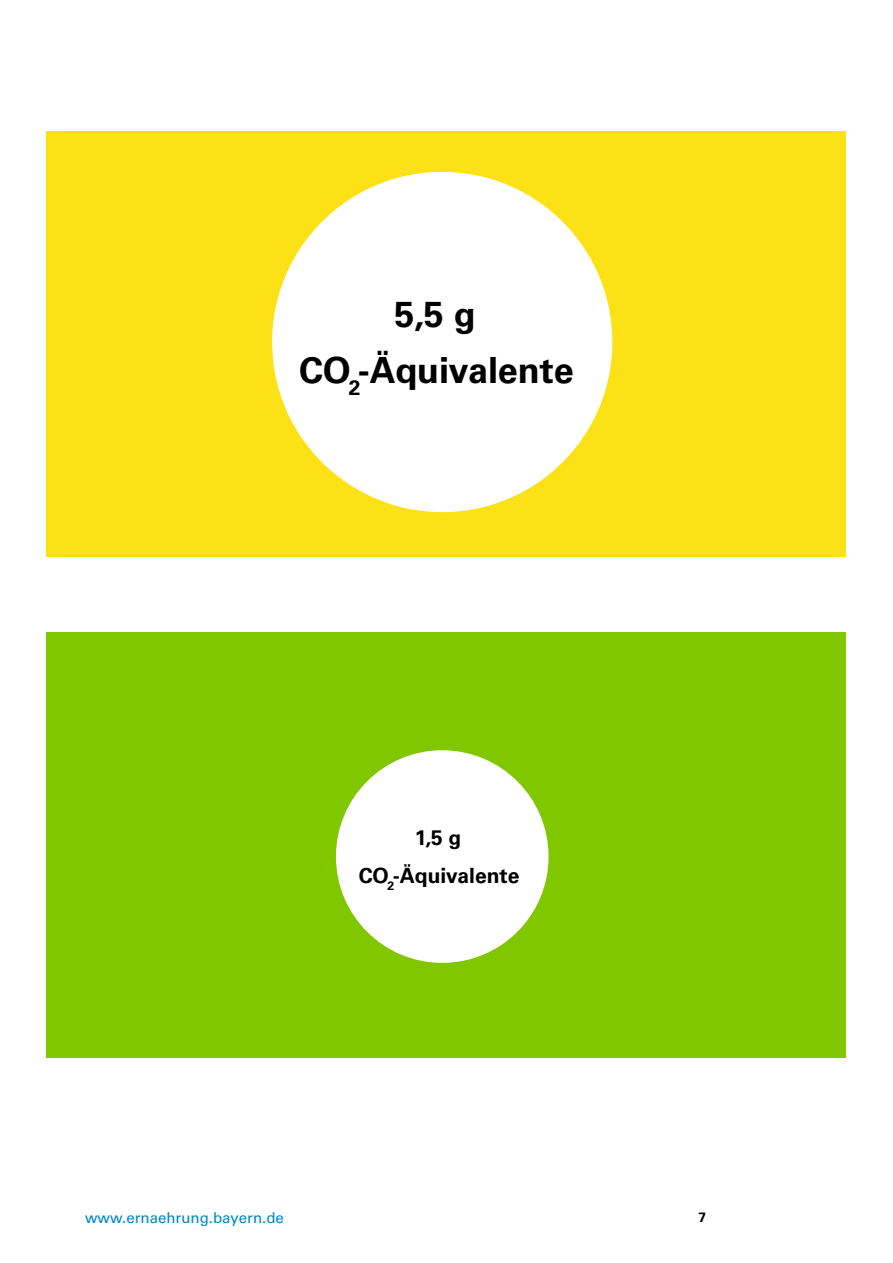
<style>
.page{position:relative;width:893px;height:1263px;background:#fff}
.page>*{position:absolute;margin:0;border:0;box-sizing:border-box;transform-origin:0 0}
.t1{font:700 36px/55.9px "Univers";letter-spacing:-.005em;color:#000;text-align:center}
.t2{font:700 21px/38px "Univers";color:#000;text-align:center}
.t3{font:15px "Univers";color:#0085c3}
.t4{font:700 13.5px "Univers";color:#000}
</style>
<div class="page">
<div style="left:47px;top:132px;width:799px;height:425px;background:#fbe115"></div>
<div style="left:272px;top:172px;width:340px;height:340px;background:#fff;border-radius:50%"></div>
<div style="left:47px;top:633px;width:799px;height:425px;background:#80c700"></div>
<div style="left:336px;top:750px;width:213px;height:213px;background:#fff;border-radius:50%"></div>
<h1 class="t1" style="left:299px;top:287px;width:276px">5,5 g<br>CO<sub>2</sub>-Äquivalente</h1>
<h2 class="t2" style="left:359px;top:819px;width:162px">1,5 g<br>CO<sub>2</sub>-Äquivalente</h2>
<p class="t3" style="left:85px;top:1209px;width:200px">www.ernaehrung.bayern.de</p>
<p class="t4" style="left:698px;top:1209px;width:9px">7</p>
</div>
